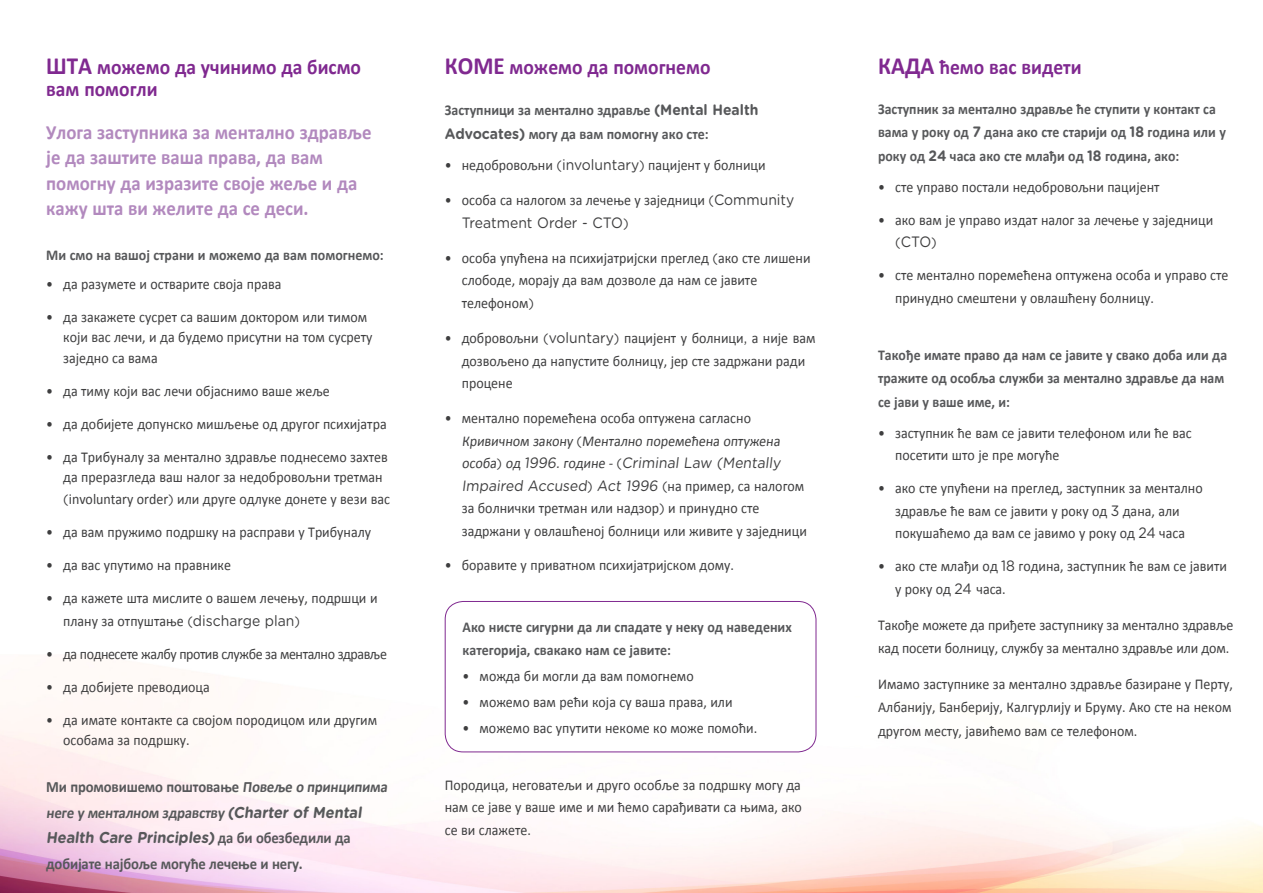
<style>
.page{position:relative;width:1263px;height:893px;background:#fff}
.page>*{position:absolute;margin:0;border:0;box-sizing:border-box;transform-origin:0 0}
.t1{font:700 21px/22.5px "Calibri";color:#802990;scale:.93 1}
.t2{font:700 20.25px/25.5px "Calibri";color:#b289be;scale:.93 1}
.t3{font:700 15.75px/25.5px "Calibri";letter-spacing:-.01em;color:#57585a;scale:.93 1}
.t4{font:15px/22.5px "Calibri";color:#3e3e3f;scale:.93 1}
.t5{font:700 15px/23.2px "Calibri";color:#57585a;scale:.92 1}
.t6{font:700 15px/24px "Calibri";color:#57585a;scale:.93 1}
.t7{font:15px "Calibri";letter-spacing:-.03em;color:#3e3e3f;scale:.93 1}
.s1{font-size:24.75px}
.s2{font-family:"Gotham Rounded";font-size:13.5px}
.s3{font-family:"Gotham Rounded"}
</style>
<div class="page">
<img style="left:0;top:654px;width:1263px;height:239px">
<div style="left:445px;top:601px;width:371px;height:151px;background:#fff;border-radius:18px"></div>
<div style="left:445px;top:601px;width:371px;height:151px;border:1px solid #802990;border-radius:18px"></div>
<p class="t1" style="left:46px;top:56px;width:340px"><span class="s1">ШТА</span> можемо да учинимо да бисмо вам помогли</p>
<p class="t2" style="left:46px;top:119px;width:351px">Улога заступника за ментално здравље је да заштите ваша права, да вам помогну да изразите своје жеље и да кажу шта ви желите да се деси.</p>
<p class="t6" style="left:46px;top:243px;width:364px">Ми смо на вашој страни и можемо да вам помогнемо:</p>
<p class="t4" style="left:46px;top:273px;width:254px">• да разумете и остварите своја права</p>
<p class="t4" style="left:63px;top:307px;width:334px;line-height:20.2px;text-indent:-17px">• да закажете сусрет са вашим доктором или тимом који вас лечи, и да будемо присутни на том сусрету заједно са вама</p>
<p class="t4" style="left:46px;top:379px;width:306px">• да тиму који вас лечи објаснимо ваше жеље</p>
<p class="t4" style="left:46px;top:412px;width:368px">• да добијете допунско мишљење од другог психијатра</p>
<p class="t4" style="left:63px;top:447px;width:351px;line-height:20.2px;text-indent:-17px">• да Трибуналу за ментално здравље поднесемо захтев да преразгледа ваш налог за недобровољни третман</p>
<p class="t4" style="left:63px;top:488px;width:353px"><span class="s2">(</span>involuntary order<span class="s2">)</span> или друге одлуке донете у вези вас</p>
<p class="t4" style="left:46px;top:521px;width:351px">• да вам пружимо подршку на расправи у Трибуналу</p>
<p class="t4" style="left:46px;top:554px;width:200px">• да вас упутимо на правнике</p>
<p class="t4" style="left:63px;top:587px;width:339px;text-indent:-17px">• да кажете шта мислите о вашем лечењу, подршци и плану за отпуштање <span class="s2">(</span><span class="s3">discharge plan</span><span class="s2">)</span></p>
<p class="t7" style="left:46px;top:644px;width:368px">• да поднесете жалбу против службе за ментално здравље</p>
<p class="t4" style="left:46px;top:676px;width:177px">• да добијете преводиоца</p>
<p class="t4" style="left:63px;top:710px;width:339px;line-height:20.2px;text-indent:-17px">• да имате контакте са својом породицом или другим особама за подршку.</p>
<p class="t3" style="left:46px;top:774px;width:371px">Ми промовишемо поштовање Повеље о принципима неге у менталном здравству <span class="s3">(Charter of Mental Health Care Principles)</span> да б и об е зб ед и л и да добијате најбоље могуће лечење и негу.</p>
<p class="t1" style="left:445px;top:56px;width:287px"><span class="s1">КОМЕ</span> можемо да помогнемо</p>
<p class="t6" style="left:445px;top:98px;width:339px">Заступници за ментално здравље <span class="s3">(Mental Health<br>Advocates)</span> могу да вам помогну ако сте:</p>
<p class="t4" style="left:445px;top:154px;width:347px">• недобровољни <span class="s2">(</span><span class="s3">involuntary</span><span class="s2">)</span> пацијент у болници</p>
<p class="t4" style="left:462px;top:189px;width:359px;text-indent:-17px">• особа са налогом за лечење у заједници <span class="s2">(</span><span class="s3">Community<br>Treatment Order - CTO</span><span class="s2">)</span></p>
<p class="t4" style="left:462px;top:247px;width:376px;text-indent:-17px">• особа упућена на психијатријски преглед <span class="s2">(</span>ако сте лишени слободе, морају да вам дозволе да нам се јавите телефоном<span class="s2">)</span></p>
<p class="t4" style="left:462px;top:327px;width:382px;text-indent:-17px">• добровољни <span class="s2">(</span><span class="s3">voluntary</span><span class="s2">)</span> пацијент у болници<span class="s3">,</span> а није вам дозвољено да напустите болницу, јер сте задржани ради процене</p>
<p class="t4" style="left:462px;top:407px;width:373px;text-indent:-17px">• ментално поремећена особа оптужена сагласно Кривичном закону <span class="s2">(</span> Ментално поремећена оптужена особа<span class="s2">)</span> од <span class="s3">1996</span>. године - <span class="s2">(</span> <span class="s3">Criminal Law (Mentally Impaired Accused</span><span class="s2">)</span> <span class="s3">Act 1996</span> <span class="s2">(</span> н а п р и ме р, са н ал о гом за болнички третман или надзор<span class="s2">)</span> и принудно сте задржани у овлашћеној болници или живите у заједници</p>
<p class="t4" style="left:445px;top:554px;width:312px">• боравите у приватном психијатријском дому.</p>
<p class="t6" style="left:463px;top:615px;width:355px;line-height:23.2px">Ако нисте сигурни да ли спадате у неку од наведених категорија, свакако нам се јавите:</p>
<p class="t4" style="left:463px;top:665px;width:250px">• можда би могли да вам помогнемо</p>
<p class="t4" style="left:463px;top:691px;width:292px">• можемо вам рећи која су ваша права, или</p>
<p class="t4" style="left:462px;top:717px;width:318px">• можемо вас упутити некоме ко може помоћи.</p>
<p class="t4" style="left:445px;top:773px;width:385px;text-align:justify">Породица, неговатељи и друго особље за подршку могу да нам се јаве у ваше име и ми ћемо сарађивати са њима, ако се ви слажете.</p>
<p class="t1" style="left:878px;top:56px;width:220px"><span class="s1">КАДА</span> ћемо вас видети</p>
<p class="t5" style="left:878px;top:97px;width:379px">Заступник за ментално здравље ће ступити у контакт са вама у року од <span class="s3">7</span> дана ако сте старији од <span class="s3">18</span> година или у року од <span class="s3">24</span> часа ако сте млађи од <span class="s3">18</span> година, ако:</p>
<p class="t4" style="left:878px;top:175px;width:304px">• сте управо постали недобровољни пацијент</p>
<p class="t4" style="left:895px;top:209px;width:343px;text-indent:-17px">• ако вам је управо издат налог за лечење у заједници <span class="s2">(</span><span class="s3">CTO</span><span class="s2">)</span></p>
<p class="t4" style="left:895px;top:264px;width:360px;text-indent:-17px">• сте ментално поремећена оптужена особа и управо сте принудно смештени у овлашћену болницу.</p>
<p class="t5" style="left:878px;top:344px;width:381px">Такође имате право да нам се јавите у свако доба или да тражите од особља служби за ментално здравље да нам се јави у ваше име, и:</p>
<p class="t4" style="left:895px;top:421px;width:320px;text-indent:-17px">• заступник ће вам се јавити телефоном или ће вас посетити што је пре могуће</p>
<p class="t4" style="left:878px;top:477px;width:350px;text-align:center">• ако сте упућени на преглед, заступник за ментално здравље ће вам се јавити у року од <span class="s3">3</span> дана, али покушаћемо да вам се јавимо у року од <span class="s3">24</span> часа</p>
<p class="t4" style="left:895px;top:555px;width:358px;text-indent:-17px">• ако сте млађи од <span class="s3">18</span> година, заступник ће вам се јавити у року од <span class="s3">24</span> часа.</p>
<p class="t4" style="left:878px;top:613px;width:383px;line-height:23.2px">Такође можете да приђете заступнику за ментално здравље кад посети болницу, службу за ментално здравље или дом.</p>
<p class="t4" style="left:878px;top:673px;width:383px;line-height:23.2px;text-align:justify">Имамо заступнике за ментално здравље базиране у Перту, Албанију, Банберију, Калгурлију и Бруму. Ако сте на неком другом месту, јавићемо вам се телефоном.</p>
</div>
